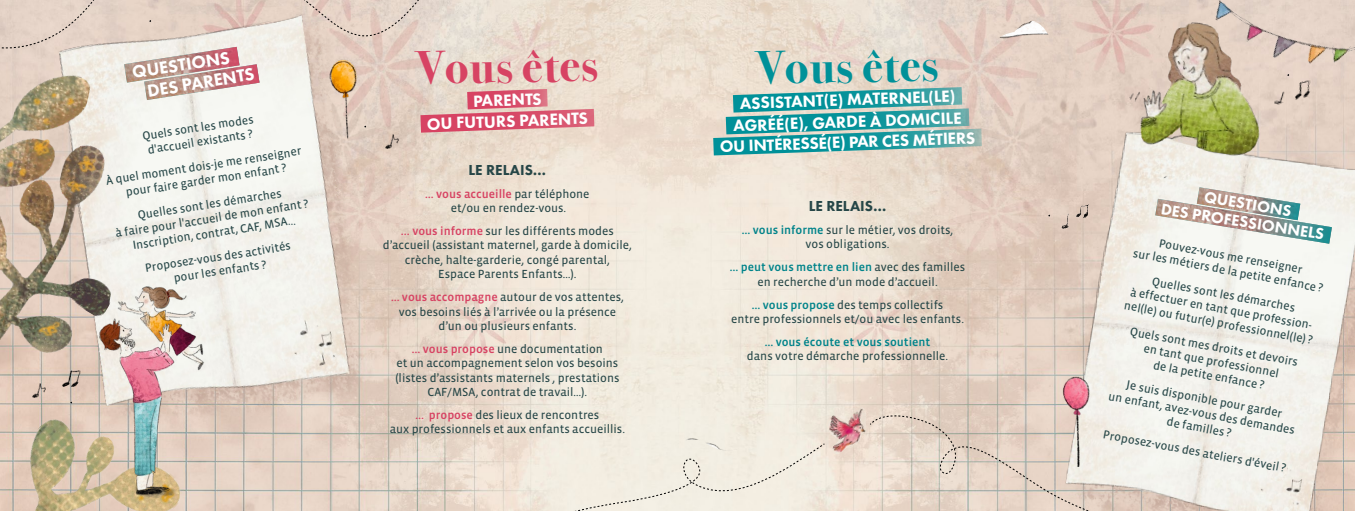
<style>
.page{position:relative;width:1355px;height:511px;background:#fff}
.page>*{position:absolute;margin:0;border:0;box-sizing:border-box;transform-origin:0 0}
.t1{font:700 46.7px "Bodoni Svty Two ITCTT";color:#009199}
.t2{font:700 46.7px "Bodoni Svty Two ITCTT";color:#d74363}
.t3{font:800 17.9px "Futura PT";color:#fff}
.t4{font:800 16.8px "Futura PT";color:#fff}
.t5{font:800 16.1px "Futura PT";color:#fff}
.t6{font:800 15px "Futura PT";color:#264647}
.t7{font:12px/14.4px "Vista Sans OT";color:#264647;text-align:center}
.s1{font-weight:500;color:#d74363}
.s2{font-weight:500;color:#00838a}
</style>
<div class="page">
<img style="left:443px;top:0;width:912px;height:510px">
<img style="left:140px;top:132px;width:303px;height:378px">
<img style="left:968px;top:16px;width:387px;height:494px">
<img style="left:322px;top:132px;width:42px;height:15px">
<svg style="left:1138px;top:184px;width:194px;height:59px"></svg>
<img style="left:1169px;top:211px;width:11px;height:7px">
<img style="left:0;top:132px;width:140px;height:254px">
<img style="left:0;top:386px;width:86px;height:124px">
<img style="left:60px;top:275px;width:26px;height:44px">
<img style="left:0;top:132px;width:92px;height:69px">
<svg style="left:713px;top:87px;width:269px;height:68px;background:#54aaaa"></svg>
<img style="left:1267px;top:458px;width:21px;height:23px">
<img style="left:1272px;top:492px;width:21px;height:18px">
<div style="left:656px;top:407px;width:131px;height:36px;background:#f2eee2"></div>
<img style="left:957px;top:21px;width:108px;height:40px">
<img style="left:823px;top:407px;width:46px;height:52px">
<svg style="left:476px;top:443px;width:349px;height:67px;background:#f0e9dd"></svg>
<img style="left:386px;top:134px;width:13px;height:14px">
<img style="left:32px;top:383px;width:14px;height:14px">
<img style="left:62px;top:370px;width:19px;height:16px">
<img style="left:1048px;top:204px;width:40px;height:24px">
<img style="left:1057px;top:368px;width:42px;height:42px">
<img style="left:1198px;top:0;width:154px;height:93px">
<img style="left:1345px;top:41px;width:10px;height:17px">
<svg style="left:870px;top:410px;width:278px;height:100px;background:#e3d6ca"></svg>
<svg style="left:0;top:0;width:594px;height:132px;background:#e1cbc0"></svg>
<svg style="left:71px;top:397px;width:8px;height:10px"></svg>
<img style="left:86px;top:264px;width:127px;height:246px">
<img style="left:1116px;top:10px;width:198px;height:201px">
<p class="t3" style="left:131px;top:62px;width:100px;rotate:-9deg">QUESTIONS</p>
<p class="t3" style="left:146px;top:80px;width:110px;rotate:-9deg">DES PARENTS</p>
<p class="t7" style="left:141px;top:129px;width:114px;text-align:left;rotate:-9deg">Quels sont les modes d'accueil existants ?</p>
<p class="t7" style="left:105px;top:174px;width:199px;rotate:-9deg">À quel moment dois-je me renseigner pour faire garder mon enfant ?</p>
<p class="t7" style="left:112px;top:212px;width:196px;rotate:-9deg">Quelles sont les démarches<br>à faire pour l'accueil de mon enfant ?<br>Inscription, contrat, CAF, MSA...</p>
<p class="t7" style="left:144px;top:261px;width:149px;rotate:-9deg">Proposez-vous des activités pour les enfants ?</p>
<p class="t2" style="left:416px;top:29px;width:182px;rotate:-1deg">Vous êtes</p>
<p class="t4" style="left:473px;top:90px;width:70px;rotate:-2deg">PARENTS</p>
<p class="t4" style="left:427px;top:113px;width:162px;rotate:-2deg">OU FUTURS PARENTS</p>
<p class="t6" style="left:469px;top:160px;width:79px">LE RELAIS…</p>
<p class="t7" style="left:425px;top:186px;width:166px"><span class="s1">… vous accueille</span> par téléphone et/ou en rendez-vous.</p>
<p class="t7" style="left:383px;top:224px;width:251px"><span class="s1">... vous informe</span> sur les différents modes d’accueil (assistant maternel, garde à domicile, crèche, halte-garderie, congé parental,<br>Espace Parents Enfants…).</p>
<p class="t7" style="left:391px;top:290px;width:234px"><span class="s1">… vous accompagne</span> autour de vos attentes, vos besoins liés à l’arrivée ou la présence d’un ou plusieurs enfants.</p>
<p class="t7" style="left:395px;top:341px;width:226px"><span class="s1">… vous propose</span> une documentation<br>et un accompagnement selon vos besoins (listes d’assistants maternels , prestations CAF/MSA, contrat de travail…).</p>
<p class="t7" style="left:390px;top:407px;width:237px"><span class="s1">… propose</span> des lieux de rencontres<br>aux professionnels et aux enfants accueillis.</p>
<p class="t1" style="left:757px;top:29px;width:182px;rotate:-1deg">Vous êtes</p>
<p class="t4" style="left:740px;top:93px;width:217px;rotate:-2deg">ASSISTANT(E) MATERNEL(LE)</p>
<p class="t4" style="left:720px;top:136px;width:257px;rotate:-2deg">OU INTÉRESSÉ(E) PAR CES MÉTIERS</p>
<p class="t4" style="left:733px;top:115px;width:230px;rotate:-2deg">AGRÉÉ(E), GARDE À DOMICILE</p>
<p class="t6" style="left:809px;top:196px;width:79px">LE RELAIS…</p>
<p class="t7" style="left:742px;top:223px;width:213px"><span class="s2">… vous informe</span> sur le métier, vos droits, vos obligations.</p>
<p class="t7" style="left:730px;top:260px;width:237px"><span class="s2">… peut vous mettre en lien</span> avec des familles en recherche d’un mode d’accueil.</p>
<p class="t7" style="left:731px;top:297px;width:235px"><span class="s2">… vous propose</span> des temps collectifs<br>entre professionnels et/ou avec les enfants.</p>
<p class="t7" style="left:747px;top:334px;width:203px"><span class="s2">… vous écoute et vous soutient<br></span>dans votre démarche professionnelle.</p>
<p class="t5" style="left:1206px;top:187px;width:90px;rotate:9deg">QUESTIONS</p>
<p class="t5" style="left:1163px;top:198px;width:166px;rotate:9deg">DES PROFESSIONNELS</p>
<p class="t7" style="left:1137px;top:232px;width:195px;rotate:10deg">Pouvez-vous me renseigner<br>sur les métiers de la petite enfance ?</p>
<p class="t7" style="left:1130px;top:270px;width:193px;rotate:10deg">Quelles sont les démarches<br>à effectuer en tant que profession&shy;nel(le) ou futur(e) professionnel(le) ?</p>
<p class="t7" style="left:1131px;top:324px;width:172px;rotate:10deg">Quels sont mes droits et devoirs en tant que professionnel<br>de la petite enfance ?</p>
<p class="t7" style="left:1112px;top:375px;width:191px;rotate:10deg">Je suis disponible pour garder<br>un enfant, avez-vous des demandes de familles ?</p>
<p class="t7" style="left:1104px;top:428px;width:187px;rotate:10deg">Proposez-vous des ateliers d'éveil ?</p>
</div>
